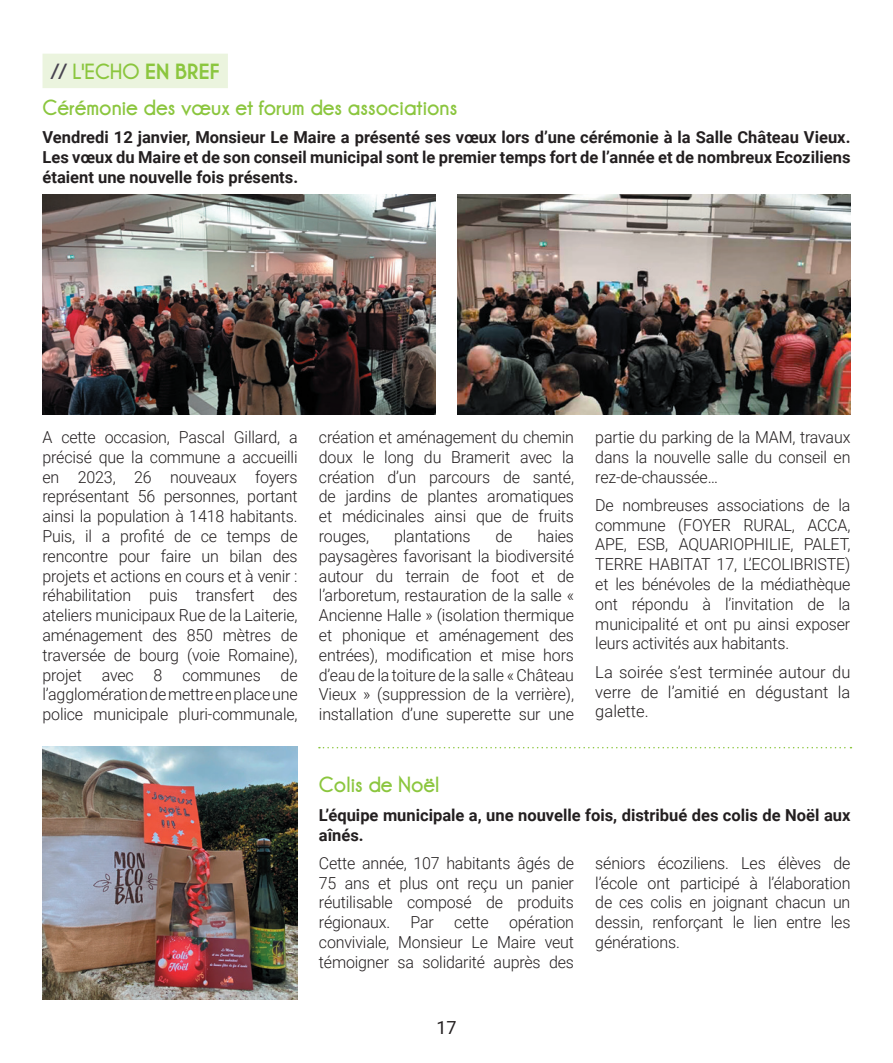
<style>
.page{position:relative;width:893px;height:1063px;background:#fff}
.page>*{position:absolute;margin:0;border:0;box-sizing:border-box;transform-origin:0 0}
.t1{font:22.5px/35.5px "Champagne&Limousines Thick";color:#8bc63e}
.t2{font:18px "Roboto";color:#231f20}
.t3{font:300 16.5px/19.8px "Roboto";letter-spacing:-.01em;color:#231f20;text-align:justify}
.t4{font:700 16.5px/19.8px "Roboto";color:#231f20;text-align:justify}
.s1{color:#484350}
.s2{font-weight:700}
</style>
<div class="page">
<div style="left:43px;top:54px;width:185px;height:34px;background:#ebf4de"></div>
<img style="left:43px;top:194px;width:393px;height:221px">
<img style="left:457px;top:194px;width:393px;height:221px">
<img style="left:43px;top:747px;width:255px;height:252px">
<svg style="left:319px;top:747px;width:532px;height:1px"></svg>
<h1 class="t1" style="left:43px;top:54px;width:416px;text-indent:9px"><span class="s1">//</span> L'ECHO <span class="s2">EN BREF<br></span>Cérémonie des vœux et forum des associations</h1>
<p class="t4" style="left:43px;top:127px;width:809px">Vendredi 12 janvier, Monsieur Le Maire a présenté ses vœux lors d’une cérémonie à la Salle Château Vieux.<br>Les vœux du Maire et de son conseil municipal sont le premier temps fort de l’année et de nombreux Ecoziliens étaient une nouvelle fois présents.</p>
<p class="t3" style="left:43px;top:427px;width:257px">A cette occasion, Pascal Gillard, a précisé que la commune a accueilli en 2023, 26 nouveaux foyers représentant 56 personnes, portant ainsi la population à 1418 habitants.<br>Puis, il a profité de ce temps de rencontre pour faire un bilan des projets et actions en cours et à venir : réhabilitation puis transfert des ateliers municipaux Rue de la Laiterie, aménagement des 850 mètres de traversée de bourg (voie Romaine), projet avec 8 communes de l’agglomération de mettre en place une police municipale pluri-communale,</p>
<p class="t3" style="left:319px;top:427px;width:257px">création et aménagement du chemin doux le long du Bramerit avec la création d’un parcours de santé, de jardins de plantes aromatiques et médicinales ainsi que de fruits rouges,</p>
<p class="t3" style="left:319px;top:526px;width:257px;text-indent:218px">haies paysagères favorisant la biodiversité autour du terrain de foot et de l’arboretum, restauration de la salle « Ancienne Halle » (isolation thermique et phonique et aménagement des entrées), modification et mise hors d’eau de la toiture de la salle « Château Vieux » (suppression de la verrière), installation d’une superette sur une</p>
<p class="t3" style="left:394px;top:526px;width:78px">plantations</p>
<p class="t3" style="left:495px;top:526px;width:19px">de</p>
<p class="t3" style="left:595px;top:427px;width:257px">partie du parking de la MAM, travaux dans la nouvelle salle du conseil en rez-de-chaussée…</p>
<p class="t3" style="left:595px;top:494px;width:257px">De nombreuses associations de la commune (FOYER RURAL, ACCA, APE, ESB, AQUARIOPHILIE, PALET, TERRE HABITAT 17, L’ECOLIBRISTE) et les bénévoles de la médiathèque ont répondu à l’invitation de la municipalité et ont pu ainsi exposer leurs activités aux habitants.</p>
<p class="t3" style="left:595px;top:661px;width:257px">La soirée s’est terminée autour du verre de l’amitié en dégustant la galette.</p>
<h1 class="t1" style="left:319px;top:767px;width:122px">Colis de Noël</h1>
<p class="t4" style="left:319px;top:804px;width:533px">L’équipe municipale a, une nouvelle fois, distribué des colis de Noël aux aînés.</p>
<p class="t3" style="left:319px;top:852px;width:257px">Cette année, 107 habitants âgés de 75 ans et plus ont reçu un panier réutilisable composé de produits régionaux. Par cette opération conviviale, Monsieur Le Maire veut témoigner sa solidarité auprès des</p>
<p class="t3" style="left:595px;top:852px;width:257px">séniors écoziliens. Les élèves de l’école ont participé à l’élaboration de ces colis en joignant chacun un dessin, renforçant le lien entre les générations.</p>
<p class="t2" style="left:436px;top:1015px;width:22px">17</p>
</div>
